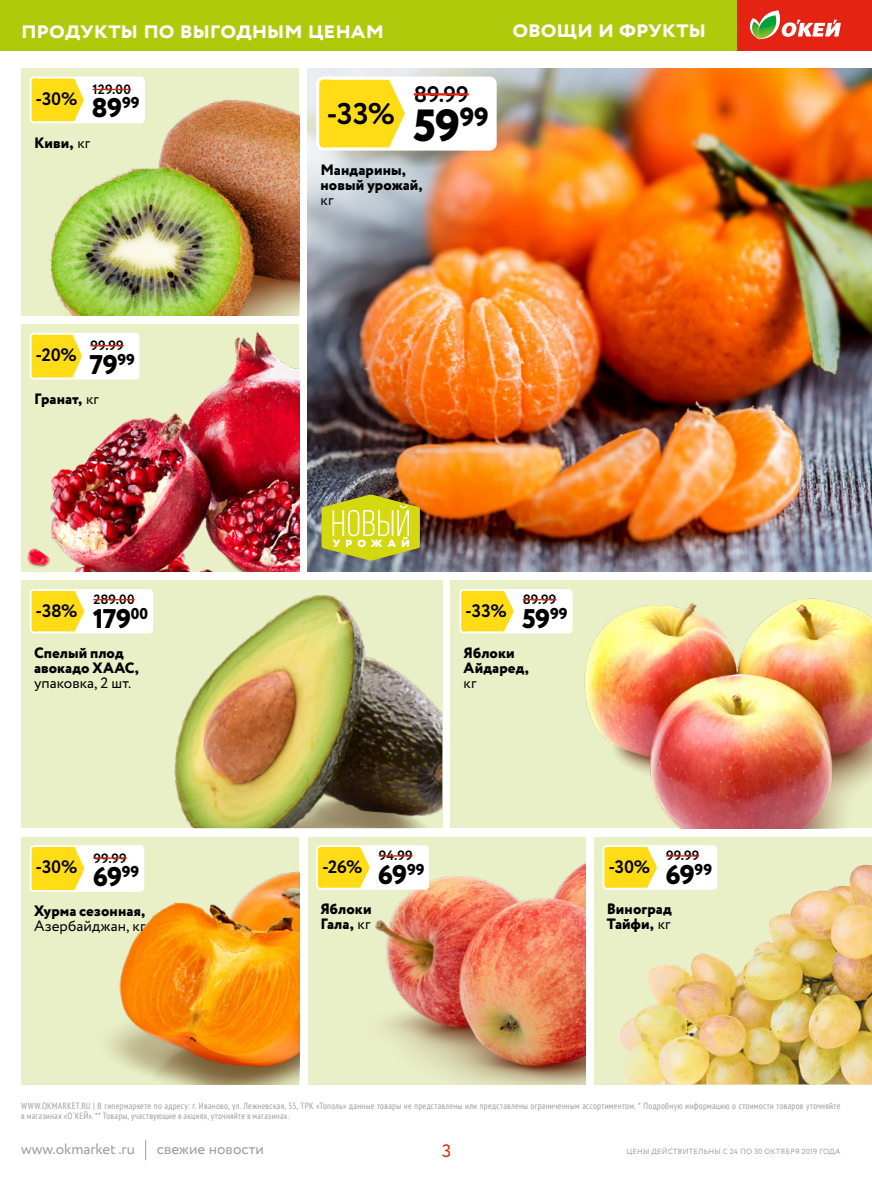
<style>
.page{position:relative;width:872px;height:1178px;background:#fff}
.page>*{position:absolute;margin:0;border:0;box-sizing:border-box;transform-origin:0 0}
.t1{font:800 45px "Circe";color:#000}
.t2{font:700 30px "Circe";color:#000}
.t3{font:800 27px "Circe";letter-spacing:-.025em;color:#000}
.t4{font:700 24px "Circe";letter-spacing:-.005em;color:#fff}
.t5{font:700 22.5px "Circe";color:#000}
.t6{font:700 18px "Circe";letter-spacing:-.05em;color:#000}
.t7{font:18px "Circe";color:#e42313}
.t8{font:800 15px/15px "Circe";letter-spacing:.005em;color:#000}
.t9{font:15px "Circe";letter-spacing:.005em;color:#000}
.t10{font:15px "Circe";color:#9d9d9c}
.t11{font:700 13.5px "Circe";color:#000}
.t12{font:condensed 9px/10.5px "PT Sans";letter-spacing:.03em;color:#9d9d9c}
.t13{font:7.5px "Circe";letter-spacing:.03em;color:#9d9d9c}
.s1{font-weight:400}
</style>
<div class="page">
<img style="left:308px;top:68px;width:564px;height:504px">
<img style="left:307px;top:68px;width:258px;height:108px">
<svg style="left:322px;top:81px;width:83px;height:66px;background:#ffdf2b"></svg>
<hr style="left:414px;top:93px;width:55px;height:3px;background:#e42313">
<div style="left:316px;top:77px;width:180px;height:74px;border:3px solid #fff;border-radius:6px"></div>
<div style="left:21px;top:580px;width:421px;height:248px;background:#e9efc6"></div>
<img style="left:174px;top:595px;width:268px;height:233px">
<svg style="left:29px;top:590px;width:195px;height:64px"></svg>
<svg style="left:33px;top:592px;width:51px;height:38px;background:#ffde28"></svg>
<hr style="left:93px;top:599px;width:42px;height:1px;background:#e42313">
<div style="left:30px;top:589px;width:123px;height:44px;border:2px solid #fff;border-radius:3px"></div>
<div style="left:451px;top:580px;width:421px;height:248px;background:#e9efc6"></div>
<img style="left:584px;top:598px;width:288px;height:230px">
<svg style="left:450px;top:580px;width:192px;height:74px"></svg>
<svg style="left:463px;top:592px;width:51px;height:38px;background:#ffdf2b"></svg>
<hr style="left:523px;top:599px;width:33px;height:1px;background:#e42313">
<div style="left:459px;top:589px;width:113px;height:44px;border:2px solid #fff;border-radius:3px"></div>
<div style="left:594px;top:837px;width:278px;height:247px;background:#e9efc6"></div>
<img style="left:620px;top:865px;width:252px;height:219px">
<svg style="left:605px;top:848px;width:182px;height:62px"></svg>
<svg style="left:606px;top:848px;width:51px;height:38px;background:#ffdf2a"></svg>
<hr style="left:666px;top:855px;width:33px;height:1px;background:#e42313">
<div style="left:602px;top:845px;width:115px;height:44px;border:2px solid #fff;border-radius:3px"></div>
<div style="left:308px;top:837px;width:277px;height:247px;background:#e9efc6"></div>
<img style="left:375px;top:863px;width:210px;height:221px">
<svg style="left:316px;top:848px;width:183px;height:62px"></svg>
<svg style="left:319px;top:848px;width:51px;height:38px;background:#ffdf2b"></svg>
<hr style="left:379px;top:855px;width:33px;height:1px;background:#e42313">
<div style="left:316px;top:845px;width:113px;height:44px;border:2px solid #fff;border-radius:3px"></div>
<img style="left:322px;top:494px;width:98px;height:67px">
<img style="left:22px;top:74px;width:277px;height:242px">
<svg style="left:21px;top:68px;width:194px;height:76px;fill:#e9efc6"></svg>
<svg style="left:33px;top:80px;width:51px;height:40px;background:#ffdf2a"></svg>
<hr style="left:93px;top:89px;width:38px;height:1px;background:#e42313">
<div style="left:30px;top:77px;width:115px;height:46px;border:2px solid #fff;border-radius:3px"></div>
<img style="left:21px;top:324px;width:278px;height:248px">
<svg style="left:21px;top:324px;width:189px;height:77px;fill:#e9efc6"></svg>
<svg style="left:33px;top:336px;width:49px;height:40px;background:#ffdf2b"></svg>
<hr style="left:90px;top:345px;width:34px;height:1px;background:#e42313">
<div style="left:30px;top:333px;width:109px;height:46px;border:2px solid #fff;border-radius:3px"></div>
<div style="left:21px;top:837px;width:278px;height:247px;background:#e9efc6"></div>
<img style="left:110px;top:871px;width:189px;height:213px">
<svg style="left:29px;top:848px;width:186px;height:65px"></svg>
<svg style="left:33px;top:848px;width:52px;height:41px;background:#ffdf2d"></svg>
<hr style="left:93px;top:857px;width:34px;height:2px;background:#e42313">
<div style="left:30px;top:845px;width:114px;height:47px;border:2px solid #fff;border-radius:3px"></div>
<svg style="left:145px;top:1140px;width:1px;height:20px"></svg>
<div style="left:0;top:0;width:737px;height:51px;background:#afca0b"></div>
<div style="left:737px;top:0;width:135px;height:51px;background:#e42313"></div>
<svg style="left:750px;top:10px;width:91px;height:29px"></svg>
<h3 class="t4" style="left:21px;top:13px;width:364px">продукты по выгодным ценам</h3>
<h3 class="t4" style="left:512px;top:13px;width:195px">овощи и фрукты</h3>
<h3 class="t4" style="left:557px;top:13px;width:151px">свежая рыба</h3>
<h3 class="t4" style="left:608px;top:13px;width:99px">пекарня</h3>
<h3 class="t6" style="left:36px;top:87px;width:43px">-30%</h3>
<h3 class="t11" style="left:93px;top:80px;width:40px">129.00</h3>
<h3 class="t3" style="left:92px;top:90px;width:49px">89<sup>99</sup></h3>
<h3 class="t8" style="left:34px;top:136px;width:58px">Киви, <span class="s1">кг</span></h3>
<h3 class="t6" style="left:36px;top:343px;width:43px">-20%</h3>
<h3 class="t11" style="left:90px;top:336px;width:35px">99.99</h3>
<h3 class="t3" style="left:90px;top:346px;width:47px">79<sup>99</sup></h3>
<h3 class="t8" style="left:34px;top:392px;width:67px">Гранат, <span class="s1">кг</span></h3>
<h3 class="t6" style="left:36px;top:599px;width:43px">-38%</h3>
<h3 class="t11" style="left:93px;top:590px;width:43px">289.00</h3>
<h3 class="t3" style="left:93px;top:600px;width:57px">179<sup>00</sup></h3>
<h3 class="t8" style="left:34px;top:646px;width:107px">Спелый плод авокадо ХААС,</h3>
<h3 class="t9" style="left:34px;top:673px;width:99px">упаковка, 2 шт.</h3>
<h3 class="t6" style="left:36px;top:855px;width:43px">-30%</h3>
<h3 class="t11" style="left:93px;top:849px;width:35px">99.99</h3>
<h3 class="t3" style="left:93px;top:858px;width:48px">69<sup>99</sup></h3>
<h3 class="t8" style="left:34px;top:905px;width:113px">Хурма сезонная,</h3>
<h3 class="t9" style="left:34px;top:916px;width:113px">Азербайджан, кг</h3>
<h2 class="t2" style="left:326px;top:93px;width:70px">-33%</h2>
<h3 class="t5" style="left:414px;top:79px;width:56px">89.99</h3>
<h1 class="t1" style="left:413px;top:95px;width:77px">59<sup>99</sup></h1>
<h3 class="t8" style="left:320px;top:163px;width:104px">Мандарины, новый урожай,</h3>
<h3 class="t9" style="left:320px;top:190px;width:14px">кг</h3>
<h3 class="t6" style="left:465px;top:599px;width:43px">-33%</h3>
<h3 class="t11" style="left:523px;top:590px;width:35px">89.99</h3>
<h3 class="t3" style="left:522px;top:600px;width:47px">59<sup>99</sup></h3>
<h3 class="t8" style="left:463px;top:646px;width:67px">Яблоки<br>Айдаред,</h3>
<h3 class="t9" style="left:463px;top:673px;width:14px">кг</h3>
<h3 class="t6" style="left:322px;top:855px;width:42px">-26%</h3>
<h3 class="t8" style="left:320px;top:902px;width:53px">Яблоки<br>Гала, <span class="s1">кг</span></h3>
<h3 class="t11" style="left:379px;top:847px;width:35px">94.99</h3>
<h3 class="t3" style="left:378px;top:856px;width:48px">69<sup>99</sup></h3>
<h3 class="t6" style="left:608px;top:855px;width:43px">-30%</h3>
<h3 class="t11" style="left:666px;top:847px;width:35px">99.99</h3>
<h3 class="t3" style="left:665px;top:856px;width:48px">69<sup>99</sup></h3>
<h3 class="t8" style="left:607px;top:902px;width:66px">Виноград<br>Тайфи, <span class="s1">кг</span></h3>
<p class="t12" style="left:21px;top:1100px;width:820px">WWW.OKMARKET.RU | В гипермаркете по адресу: г. Иваново, ул. Лежневская, 55, ТРК «Тополь» данные товары не представлены или представлены ограниченным ассортиментом. * Подробную информацию о стоимости товаров уточняйте в магазинах «О´КЕЙ». ** Товары, участвующие в акциях, уточняйте в магазинах.</p>
<h3 class="t10" style="left:21px;top:1139px;width:115px">www.okmarket .ru</h3>
<h3 class="t10" style="left:157px;top:1139px;width:109px">свежие новости</h3>
<h3 class="t7" style="left:442px;top:1139px;width:11px">3</h3>
<p class="t13" style="left:626px;top:1147px;width:215px">ЦЕНЫ ДЕЙСТВИТЕЛЬНЫ с 24 по 30 октября 2019 ГОДА</p>
</div>
